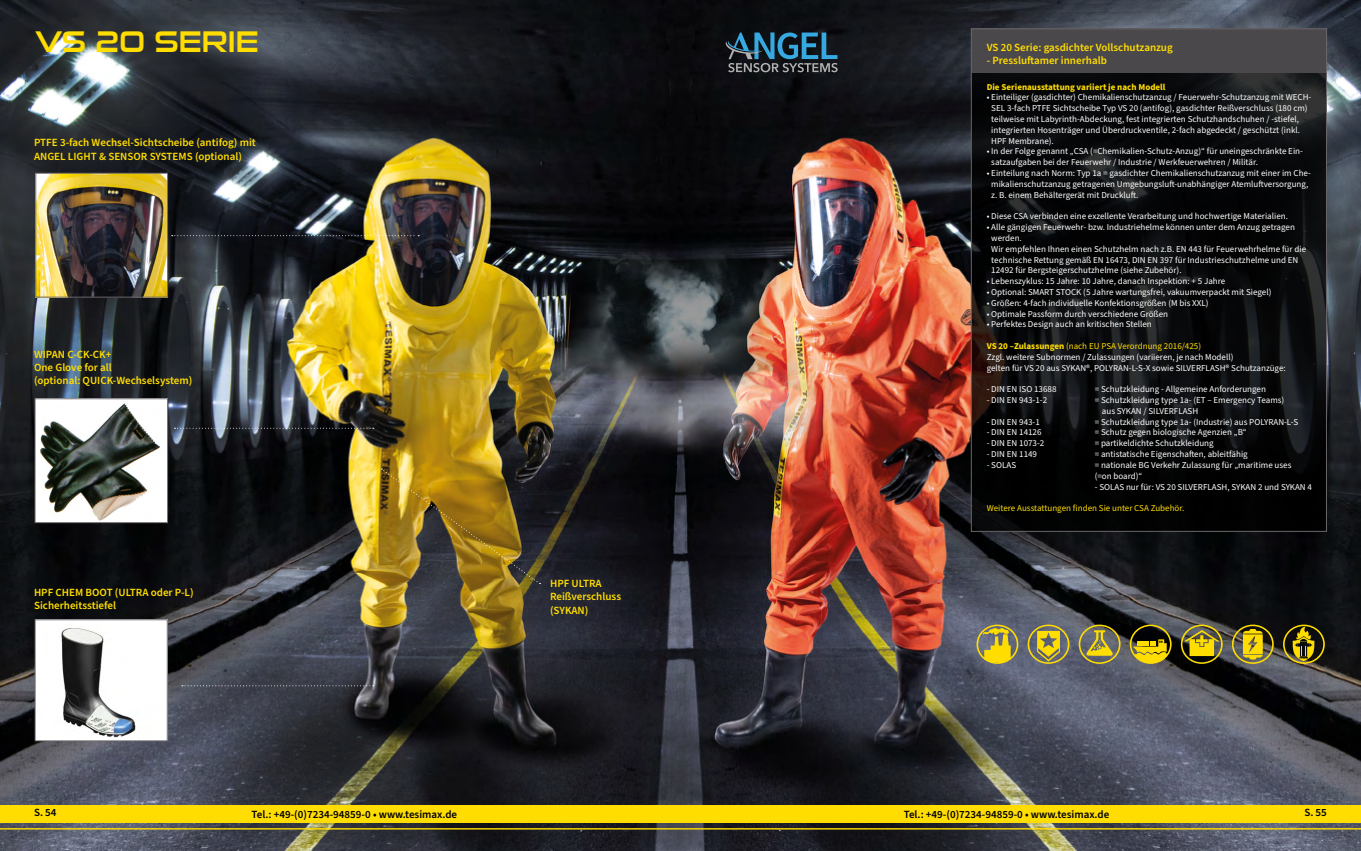
<style>
.page{position:relative;width:1361px;height:851px;background:#fff}
.page>*{position:absolute;margin:0;border:0;box-sizing:border-box;transform-origin:0 0}
.t1{font:30px "Sui Generis Rg";color:#fd0}
.t2{font:600 11px/13.2px "Source Sans Pro";color:#fd0}
.t3{font:600 11px "Source Sans Pro";color:#000}
.t4{font:9px/10.8px "Source Sans Pro";color:#fff}
.t5{font:9px "Source Sans Pro";color:#fd0}
.t6{font:700 9px "Source Sans Pro";color:#fd0}
.s1{font-weight:700;color:#fd0}
.s2{color:#fd0}
</style>
<div class="page">
<img style="left:0;top:0;width:1361px;height:850px">
<hr style="left:0;top:828px;width:1361px;height:1px;background:#fd0">
<div style="left:0;top:804px;width:1361px;height:18px;background:#fd0"></div>
<svg style="left:182px;top:685px;width:192px;height:1px"></svg>
<svg style="left:34px;top:618px;width:134px;height:123px"></svg>
<img style="left:35px;top:172px;width:384px;height:126px">
<img style="left:34px;top:397px;width:340px;height:126px">
<svg style="left:973px;top:73px;width:352px;height:456px;background:#090a0b"></svg>
<div style="left:971px;top:29px;width:355px;height:44px;background:#4b484b"></div>
<img style="left:381px;top:468px;width:159px;height:116px">
<svg style="left:726px;top:32px;width:111px;height:40px;background:#2b495a"></svg>
<svg style="left:976px;top:624px;width:42px;height:39px;background:#aa9e45"></svg>
<svg style="left:1027px;top:624px;width:42px;height:39px;background:#9a904a"></svg>
<svg style="left:1078px;top:624px;width:42px;height:39px;background:#87814a"></svg>
<svg style="left:1129px;top:624px;width:42px;height:39px;background:#7e7013"></svg>
<svg style="left:1181px;top:624px;width:41px;height:39px;background:#877a25"></svg>
<svg style="left:1232px;top:624px;width:41px;height:39px;background:#8b7d26"></svg>
<svg style="left:1283px;top:624px;width:41px;height:39px;background:#61560f"></svg>
<h1 class="t1" style="left:35px;top:24px;width:225px">VS 20 SERIE</h1>
<p class="t2" style="left:34px;top:136px;width:223px">PTFE 3-fach Wechsel-Sichtscheibe (antifog) mit<br>ANGEL LIGHT &amp; SENSOR SYSTEMS (optional)</p>
<p class="t2" style="left:34px;top:348px;width:160px">WIPAN C-CK-CK+<br>One Glove for all<br>(optional: QUICK-Wechselsystem)</p>
<p class="t2" style="left:34px;top:585px;width:161px">HPF CHEM BOOT (ULTRA oder P-L)<br>Sicherheitsstiefel</p>
<p class="t2" style="left:550px;top:577px;width:73px">HPF ULTRA<br>Reißverschluss (SYKAN)</p>
<p class="t2" style="left:986px;top:41px;width:188px">VS 20 Serie: gasdichter Vollschutzanzug</p>
<p class="t2" style="left:986px;top:54px;width:122px">- Pressluftamer innerhalb</p>
<p class="t6" style="left:986px;top:80px;width:180px">Die Serienausstattung variiert je nach Modell</p>
<p class="t4" style="left:991px;top:92px;width:322px;text-indent:-5px">• Einteiliger (gasdichter) Chemikalienschutzanzug / Feuerwehr-Schutzanzug mit WECH-SEL 3-fach PTFE Sichtscheibe Typ VS 20 (antifog), gasdichter Reißverschluss (180 cm) teilweise mit Labyrinth-Abdeckung, fest integrierten Schutzhandschuhen / -stiefel, integrierten Hosenträger und Überdruckventile, 2-fach abgedeckt / geschützt (inkl.<br>HPF Membrane).</p>
<p class="t4" style="left:991px;top:146px;width:313px;text-indent:-5px">• In der Folge genannt „CSA (=Chemikalien-Schutz-Anzug)“ für uneingeschränkte Ein&shy;satzaufgaben bei der Feuerwehr / Industrie / Werkfeuerwehren / Militär.</p>
<p class="t4" style="left:991px;top:168px;width:321px;text-indent:-5px">• Einteilung nach Norm: Typ 1a = gasdichter Chemikalienschutzanzug mit einer im Che&shy;mikalienschutzanzug getragenen Umgebungsluft-unabhängiger Atemluftversorgung, z. B. einem Behältergerät mit Druckluft.</p>
<p class="t4" style="left:986px;top:211px;width:303px">• Diese CSA verbinden eine exzellente Verarbeitung und hochwertige Materialien.</p>
<p class="t4" style="left:991px;top:222px;width:316px;text-indent:-5px">• Alle gängigen Feuerwehr- bzw. Industriehelme können unter dem Anzug getragen werden.<br>Wir empfehlen Ihnen einen Schutzhelm nach z.B. EN 443 für Feuerwehrhelme für die technische Rettung gemäß EN 16473, DIN EN 397 für Industrieschutzhelme und EN 12492 für Bergsteigerschutzhelme (siehe Zubehör).</p>
<p class="t4" style="left:986px;top:276px;width:240px">• Lebenszyklus: 15 Jahre: 10 Jahre, danach Inspektion: + 5 Jahre</p>
<p class="t4" style="left:986px;top:287px;width:286px">• Optional: SMART STOCK (5 Jahre wartungsfrei, vakuumverpackt mit Siegel)</p>
<p class="t4" style="left:986px;top:297px;width:223px">• Größen: 4-fach individuelle Konfektionsgrößen (M bis XXL)</p>
<p class="t4" style="left:986px;top:308px;width:183px">• Optimale Passform durch verschiedene Größen</p>
<p class="t4" style="left:986px;top:319px;width:167px">• Perfektes Design auch an kritischen Stellen</p>
<p class="t4" style="left:986px;top:341px;width:300px"><span class="s1">VS 20 –Zulassungen</span> <span class="s2">(nach EU PSA Verordnung 2016/425)<br></span>Zzgl. weitere Subnormen / Zulassungen (variieren, je nach Modell)<br>gelten für VS 20 aus SYKAN®, POLYRAN-L-S-X sowie SILVERFLASH® Schutzanzüge:</p>
<p class="t4" style="left:986px;top:384px;width:71px">- DIN EN ISO 13688</p>
<p class="t4" style="left:1094px;top:384px;width:173px">= Schutzkleidung - Allgemeine Anforderungen</p>
<p class="t4" style="left:986px;top:395px;width:62px">- DIN EN 943-1-2</p>
<p class="t4" style="left:1102px;top:395px;width:184px;text-indent:-7px">= Schutzkleidung type 1a- (ET – Emergency Teams) aus SYKAN / SILVERFLASH</p>
<p class="t4" style="left:986px;top:416px;width:55px">- DIN EN 943-1</p>
<p class="t4" style="left:1094px;top:416px;width:205px">= Schutzkleidung type 1a- (Industrie) aus POLYRAN-L-S</p>
<p class="t4" style="left:986px;top:427px;width:56px">- DIN EN 14126</p>
<p class="t4" style="left:1094px;top:427px;width:153px">= Schutz gegen biologische Agenzien „B“</p>
<p class="t4" style="left:986px;top:438px;width:59px">- DIN EN 1073-2</p>
<p class="t4" style="left:1094px;top:438px;width:120px">= partikeldichte Schutzkleidung</p>
<p class="t4" style="left:986px;top:449px;width:52px">- DIN EN 1149</p>
<p class="t4" style="left:1094px;top:449px;width:155px">= antistatische Eigenschaften, ableitfähig</p>
<p class="t4" style="left:986px;top:459px;width:31px">- SOLAS</p>
<p class="t4" style="left:1094px;top:459px;width:198px">= nationale BG Verkehr Zulassung für „maritime uses (=on board)“</p>
<p class="t4" style="left:1094px;top:481px;width:219px">- SOLAS nur für: VS 20 SILVERFLASH, SYKAN 2 und SYKAN 4</p>
<p class="t5" style="left:986px;top:502px;width:199px">Weitere Ausstattungen finden Sie unter CSA Zubehör.</p>
<p class="t3" style="left:34px;top:805px;width:24px">S. 54</p>
<p class="t3" style="left:252px;top:806px;width:207px">Tel.: +49-(0)7234-94859-0 • www.tesimax.de</p>
<p class="t3" style="left:904px;top:806px;width:207px">Tel.: +49-(0)7234-94859-0 • www.tesimax.de</p>
<p class="t3" style="left:1304px;top:805px;width:24px">S. 55</p>
</div>
